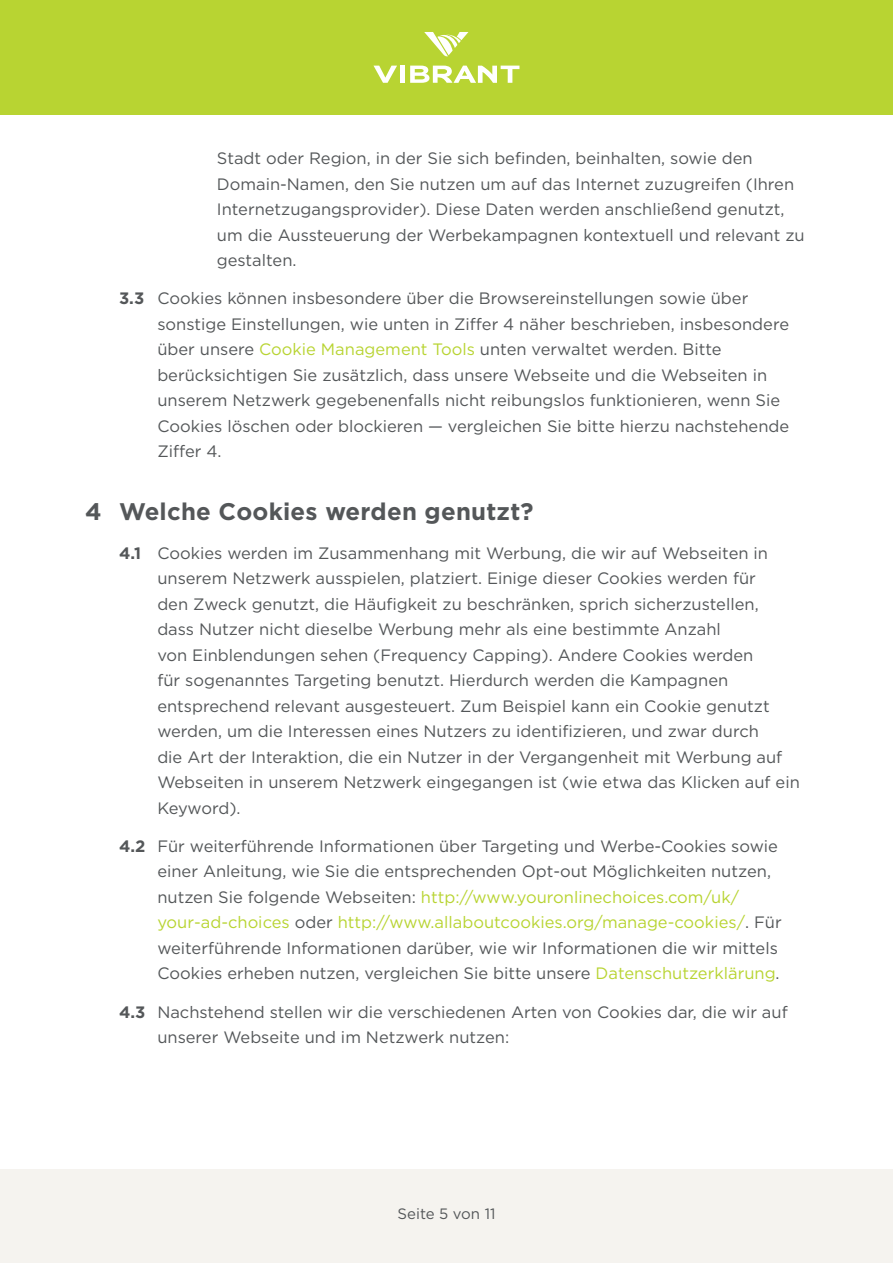
<style>
.page{position:relative;width:893px;height:1263px;background:#fff}
.page>*{position:absolute;margin:0;border:0;box-sizing:border-box;transform-origin:0 0}
.t1{font:700 24px "Gotham";letter-spacing:.01em;color:#545759}
.t2{font:16.5px/25.5px "Gotham";color:#545759}
.t3{font:15px "Gotham";color:#545759}
.s1{font-weight:700}
.s2{color:#b8d432}
</style>
<div class="page">
<div style="left:0;top:1169px;width:893px;height:94px;background:#f5f3ef"></div>
<div style="left:0;top:0;width:893px;height:115px;background:#b8d432"></div>
<svg style="left:373px;top:66px;width:24px;height:17px"></svg>
<div style="left:400px;top:66px;width:5px;height:17px;background:#fff"></div>
<svg style="left:410px;top:66px;width:109px;height:17px"></svg>
<svg style="left:424px;top:32px;width:44px;height:24px"></svg>
<p class="t2" style="left:217px;top:145px;width:589px">Stadt oder Region, in der Sie sich befinden, beinhalten, sowie den Domain-Namen, den Sie nutzen um auf das Internet zuzugreifen (Ihren Internetzugangsprovider). Diese Daten werden anschließend genutzt, um die Aussteuerung der Werbekampagnen kontextuell und relevant zu gestalten.</p>
<p class="t2" style="left:157px;top:285px;width:633px;text-indent:-38px"><span class="s1">3.3</span> Cookies können insbesondere über die Browsereinstellungen sowie über sonstige Einstellungen, wie unten in Ziffer 4 näher beschrieben, insbesondere über unsere <span class="s2">Cookie Management Tools</span> unten verwaltet werden. Bitte berücksichtigen Sie zusätzlich, dass unsere Webseite und die Webseiten in unserem Netzwerk gegebenenfalls nicht reibungslos funktionieren, wenn Sie Cookies löschen oder blockieren — vergleichen Sie bitte hierzu nachstehende Ziffer 4.</p>
<p class="t1" style="left:85px;top:496px;width:450px">4 Welche Cookies werden genutzt?</p>
<p class="t2" style="left:157px;top:540px;width:644px;text-indent:-38px"><span class="s1">4.1</span> Cookies werden im Zusammenhang mit Werbung, die wir auf Webseiten in unserem Netzwerk ausspielen, platziert. Einige dieser Cookies werden für<br>den Zweck genutzt, die Häufigkeit zu beschränken, sprich sicherzustellen,<br>dass Nutzer nicht dieselbe Werbung mehr als eine bestimmte Anzahl<br>von Einblendungen sehen (Frequency Capping). Andere Cookies werden<br>für sogenanntes Targeting benutzt. Hierdurch werden die Kampagnen entsprechend relevant ausgesteuert. Zum Beispiel kann ein Cookie genutzt werden, um die Interessen eines Nutzers zu identifizieren, und zwar durch<br>die Art der Interaktion, die ein Nutzer in der Vergangenheit mit Werbung auf Webseiten in unserem Netzwerk eingegangen ist (wie etwa das Klicken auf ein Keyword).</p>
<p class="t2" style="left:157px;top:833px;width:626px;text-indent:-38px"><span class="s1">4.2</span> Für weiterführende Informationen über Targeting und Werbe-Cookies sowie einer Anleitung, wie Sie die entsprechenden Opt-out Möglichkeiten nutzen, nutzen Sie folgende Webseiten: <span class="s2">http://www.youronlinechoices.com/uk/ your-ad-choices</span> oder <span class="s2">http://www.allaboutcookies.org/manage-cookies/</span>. Für weiterführende Informationen darüber, wie wir Informationen die wir mittels Cookies erheben nutzen, vergleichen Sie bitte unsere <span class="s2">Datenschutzerklärung</span>.</p>
<p class="t2" style="left:157px;top:999px;width:632px;text-indent:-38px"><span class="s1">4.3</span> Nachstehend stellen wir die verschiedenen Arten von Cookies dar, die wir auf unserer Webseite und im Netzwerk nutzen:</p>
<p class="t3" style="left:398px;top:1204px;width:99px">Seite 5 von 11</p>
</div>
